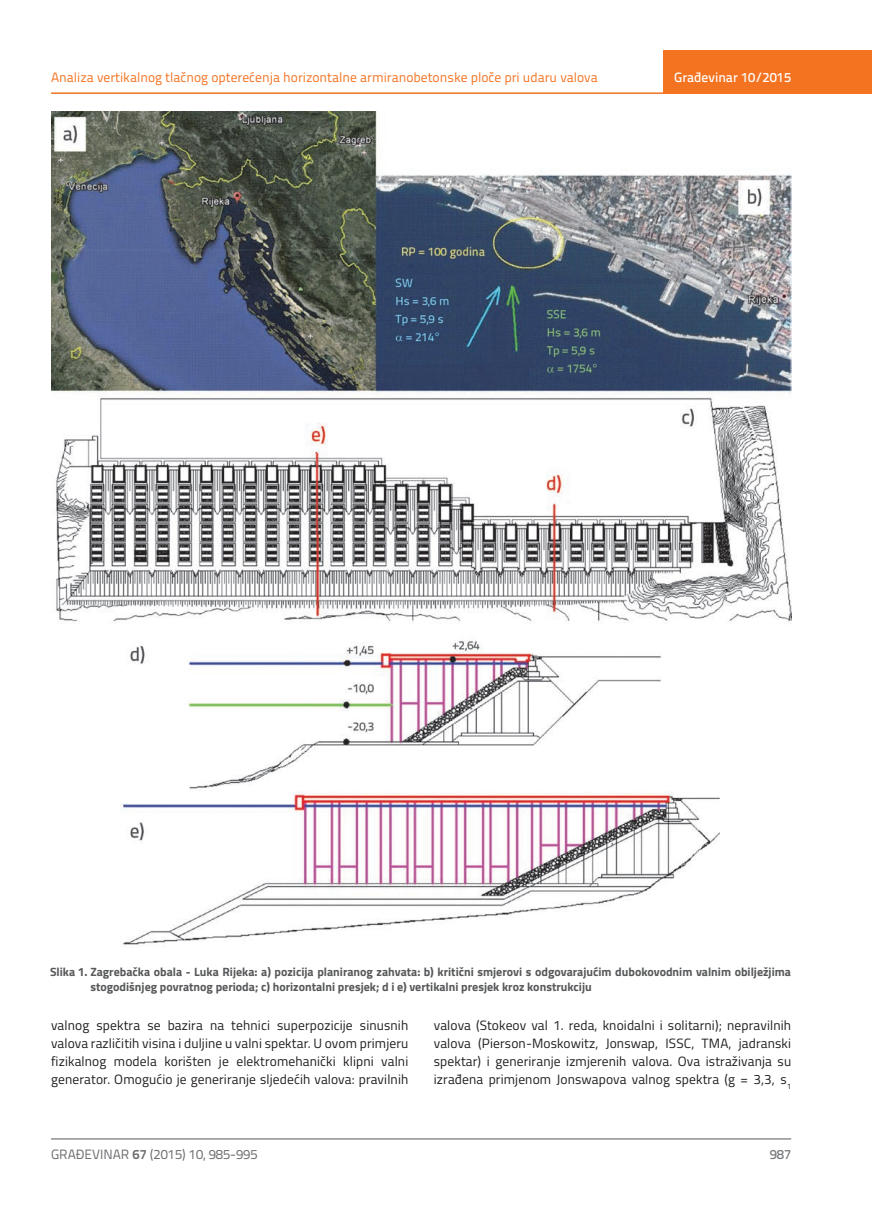
<style>
.page{position:relative;width:872px;height:1212px;background:#fff}
.page>*{position:absolute;margin:0;border:0;box-sizing:border-box;transform-origin:0 0}
.t1{font:13.5px/18px "Titillium";letter-spacing:.01em;color:#231f20;text-align:justify}
.t2{font:13.5px "Titillium Text 22 L";color:#f47321}
.t3{font:13.5px "Titillium Text 22 L";color:#6c6d70}
.t4{font:500 13.5px "Titillium Text 22 L";color:#fff}
.t5{font:500 13.5px "Titillium Text 22 L";color:#787a7d}
.t6{font:700 12px/15px "Titillium";color:#57585a}
.s1{font-weight:700}
</style>
<div class="page">
<hr style="left:51px;top:92px;width:821px;height:2px;background:#f47321">
<div style="left:663px;top:50px;width:209px;height:44px;background:#f47321"></div>
<hr style="left:51px;top:1139px;width:740px;height:1px;background:#57585a">
<img style="left:51px;top:112px;width:740px;height:833px">
<p class="t2" style="left:51px;top:68px;width:548px">Analiza vertikalnog tlačnog opterećenja horizontalne armiranobetonske ploče pri udaru valova</p>
<p class="t4" style="left:674px;top:67px;width:118px">Građevinar 10/2015</p>
<p class="t6" style="left:90px;top:964px;width:702px;text-indent:-40px">Slika 1. Zagrebačka obala - Luka Rijeka: a) pozicija planiranog zahvata: b) kritični smjerovi s odgovarajućim dubokovodnim valnim obilježjima stogodišnjeg povratnog perioda; c) horizontalni presjek; d i e) vertikalni presjek kroz konstrukciju</p>
<p class="t1" style="left:51px;top:1016px;width:359px">valnog spektra se bazira na tehnici superpozicije sinusnih valova različitih visina i duljine u valni spektar. U ovom primjeru fizikalnog modela korišten je elektromehanički klipni valni generator. Omogućio je generiranje sljedećih valova: pravilnih</p>
<p class="t1" style="left:434px;top:1016px;width:359px">valova (Stokeov val 1. reda, knoidalni i solitarni); nepravilnih valova (Pierson-Moskowitz, Jonswap, ISSC, TMA, jadranski spektar) i generiranje izmjerenih valova. Ova istraživanja su izrađena primjenom Jonswapova valnog spektra (g = 3,3, s<sub>1</sub></p>
<p class="t3" style="left:51px;top:1144px;width:208px">GRAĐEVINAR <span class="s1">67</span> (2015) 10, 985-995</p>
<p class="t5" style="left:769px;top:1144px;width:23px">987</p>
</div>
